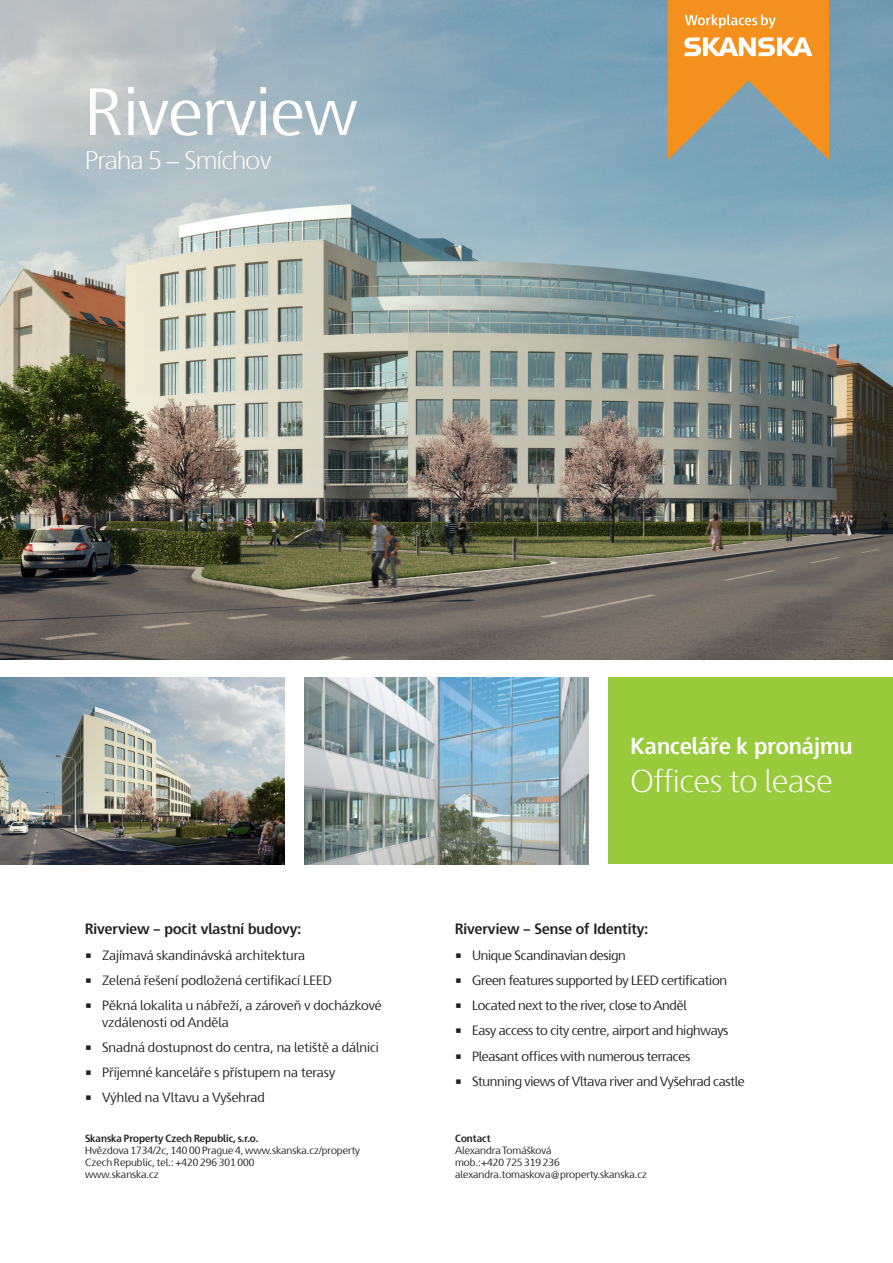
<style>
.page{position:relative;width:893px;height:1263px;background:#fff}
.page>*{position:absolute;margin:0;border:0;box-sizing:border-box;transform-origin:0 0}
.t1{font:66.6px "Skanska Sans Pro";color:#fff}
.t2{font:300 31.65px "Skanska Sans Pro";color:#fff}
.t3{font:300 25.5px "Skanska Sans Pro";letter-spacing:-.02em;color:#fff}
.t4{font:700 23.1px "Skanska Sans Pro";color:#fff}
.t5{font:700 15px "Skanska Sans Pro";color:#231f20}
.t6{font:13.5px/16.5px "Skanska Sans Pro";color:#231f20}
.t7{font:13.5px "Skanska Sans Pro";letter-spacing:-.02em;color:#231f20}
.t8{font:10.5px "Skanska Sans Pro";color:#231f20}
.t9{font:700 10.5px "Skanska Sans Pro";color:#231f20}
</style>
<div class="page">
<img style="left:0;top:0;width:893px;height:659px">
<svg style="left:668px;top:0;width:161px;height:160px;background:#d59c53"></svg>
<img style="left:0;top:677px;width:285px;height:187px">
<img style="left:305px;top:677px;width:283px;height:187px">
<div style="left:609px;top:677px;width:284px;height:187px;background:#99ca3b"></div>
<p class="t1" style="left:85px;top:74px;width:273px">Riverview</p>
<p class="t3" style="left:85px;top:145px;width:188px">Praha 5 – Smíchov</p>
<p class="t5" style="left:85px;top:920px;width:218px">Riverview – pocit vlastní budovy:</p>
<p class="t6" style="left:85px;top:946px;width:222px">• Zajímavá skandinávská architektura</p>
<p class="t6" style="left:85px;top:972px;width:249px">• Zelená řešení podložená certifikací LEED</p>
<p class="t6" style="left:102px;top:997px;width:281px;text-indent:-17px">• Pěkná lokalita u nábřeží, a zároveň v docházkové vzdálenosti od Anděla</p>
<p class="t6" style="left:85px;top:1039px;width:295px">• Snadná dostupnost do centra, na letiště a dálnici</p>
<p class="t6" style="left:85px;top:1064px;width:252px">• Příjemné kanceláře s přístupem na terasy</p>
<p class="t6" style="left:85px;top:1089px;width:181px">• Výhled na Vltavu a Vyšehrad</p>
<p class="t9" style="left:85px;top:1132px;width:175px">Skanska Property Czech Republic, s.r.o.</p>
<p class="t8" style="left:85px;top:1144px;width:276px">Hvězdova 1734/2c, 140 00 Prague 4, www.skanska.cz/property</p>
<p class="t8" style="left:85px;top:1156px;width:171px">Czech Republic, tel.: +420 296 301 000</p>
<p class="t8" style="left:85px;top:1168px;width:75px">www.skanska.cz</p>
<p class="t4" style="left:630px;top:732px;width:224px">Kanceláře k pronájmu</p>
<p class="t2" style="left:630px;top:763px;width:204px">Offices to lease</p>
<p class="t5" style="left:455px;top:920px;width:195px">Riverview – Sense of Identity:</p>
<p class="t7" style="left:455px;top:947px;width:172px">• Unique Scandinavian design</p>
<p class="t7" style="left:455px;top:972px;width:274px">• Green features supported by LEED certification</p>
<p class="t7" style="left:455px;top:998px;width:233px">• Located next to the river, close to Anděl</p>
<p class="t7" style="left:455px;top:1023px;width:275px">• Easy access to city centre, airport and highways</p>
<p class="t7" style="left:455px;top:1048px;width:237px">• Pleasant offices with numerous terraces</p>
<p class="t7" style="left:455px;top:1073px;width:291px">• Stunning views of Vltava river and Vyšehrad castle</p>
<p class="t9" style="left:455px;top:1132px;width:37px">Contact</p>
<p class="t8" style="left:455px;top:1144px;width:98px">Alexandra Tomášková</p>
<p class="t8" style="left:455px;top:1156px;width:106px">mob.:+420 725 319 236</p>
<p class="t8" style="left:455px;top:1168px;width:194px">alexandra.tomaskova@property.skanska.cz</p>
</div>
